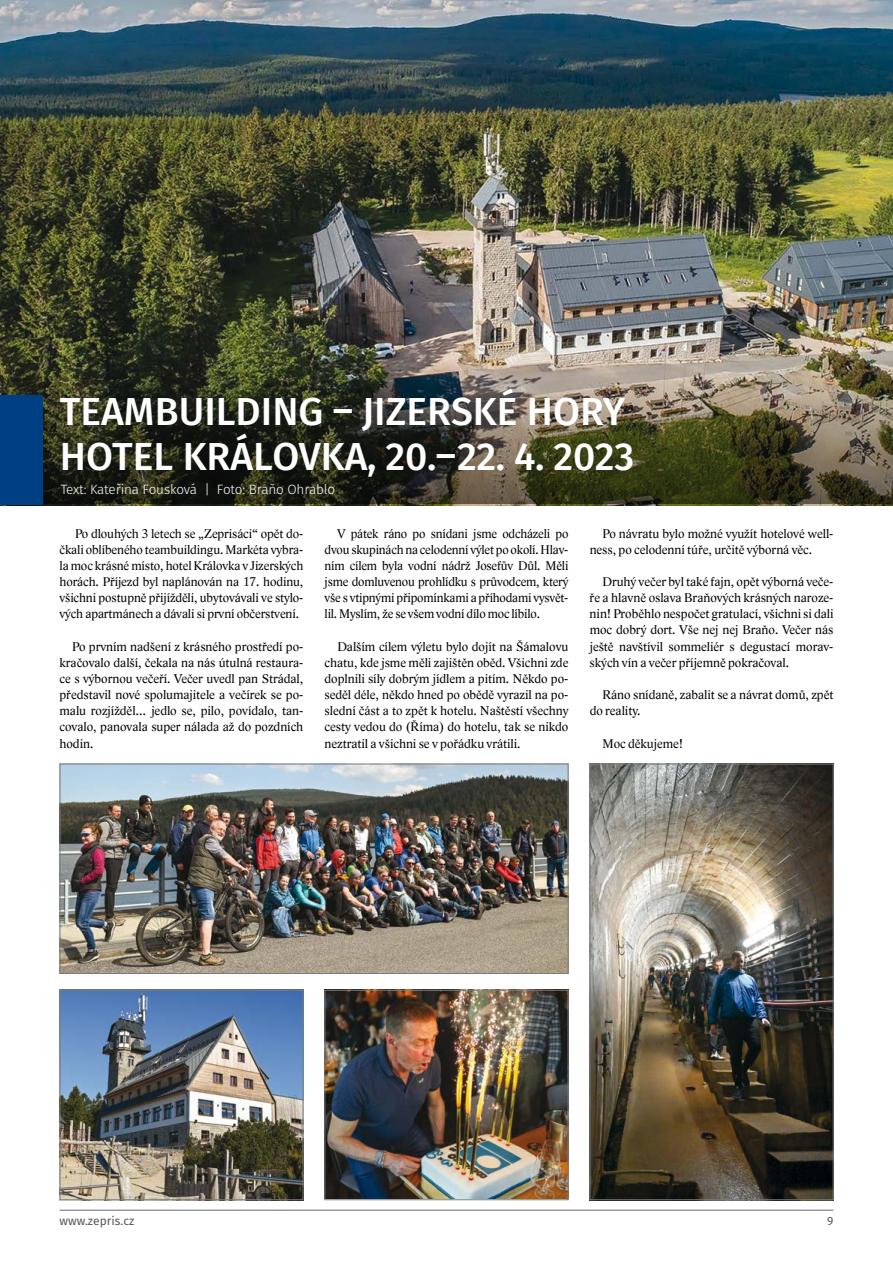
<style>
.page{position:relative;width:893px;height:1263px;background:#fff}
.page>*{position:absolute;margin:0;border:0;box-sizing:border-box;transform-origin:0 0}
.t1{font:500 39px/45px "Fira Sans";color:#fff}
.t2{font:300 13.5px "Fira Sans";letter-spacing:-.01em;color:#fff}
.t3{font:13.05px/16.2px "Lido STF";color:#000;text-align:justify}
.t4{font:12px "Fira Sans";color:#58585a}
</style>
<div class="page">
<hr style="left:60px;top:1209px;width:773px;height:2px;background:#7b7c7e">
<img style="left:0;top:0;width:893px;height:505px">
<img style="left:0;top:360px;width:893px;height:144px">
<img style="left:62px;top:992px;width:239px;height:206px">
<div style="left:60px;top:990px;width:243px;height:210px;border:1px solid #7b7c7e"></div>
<img style="left:327px;top:992px;width:239px;height:206px">
<div style="left:325px;top:990px;width:243px;height:210px;border:1px solid #7b7c7e"></div>
<img style="left:592px;top:766px;width:239px;height:432px">
<div style="left:590px;top:764px;width:243px;height:436px;border:1px solid #7b7c7e"></div>
<img style="left:62px;top:766px;width:504px;height:206px">
<div style="left:60px;top:764px;width:508px;height:210px;border:1px solid #7b7c7e"></div>
<div style="left:0;top:395px;width:43px;height:110px;background:#003f84"></div>
<h1 class="t1" style="left:60px;top:389px;width:576px">TEAMBUILDING – JIZERSKÉ HORY<br>HOTEL KRÁLOVKA, 20.–22. 4. 2023</h1>
<p class="t2" style="left:61px;top:480px;width:276px">Text: Kateřina Fousková | Foto: Braňo Ohrablo</p>
<p class="t3" style="left:60px;top:525px;width:245px;text-indent:16px">Po dlouhých 3 letech se „Zeprisáci“ opět do&shy;čkali oblíbeného teambuildingu. Markéta vybra&shy;la moc krásné místo, hotel Královka v Jizerských horách. Příjezd byl naplánován na 17. hodinu, všichni postupně přijížděli, ubytovávali ve stylo&shy;vých apartmánech a dávali si první občerstvení.</p>
<p class="t3" style="left:59px;top:638px;width:245px;text-indent:13px">Po prvním nadšení z krásného prostředí po&shy;kračovalo další, čekala na nás útulná restaura&shy;ce s výbornou večeří. Večer uvedl pan Strádal, představil nové spolumajitele a večírek se po&shy;malu rozjížděl… jedlo se, pilo, povídalo, tan&shy;covalo, panovala super nálada až do pozdních hodin.</p>
<p class="t3" style="left:590px;top:525px;width:245px;text-indent:13px">Po návratu bylo možné využít hotelové well&shy;ness, po celodenní túře, určitě výborná věc.</p>
<p class="t3" style="left:590px;top:574px;width:245px;text-indent:13px">Druhý večer byl také fajn, opět výborná veče&shy;ře a hlavně oslava Braňových krásných naroze&shy;nin! Proběhlo nespočet gratulací, všichni si dali moc dobrý dort. Vše nej nej Braňo. Večer nás ještě navštívil sommeliér s degustací morav&shy;ských vín a večer příjemně pokračoval.</p>
<p class="t3" style="left:590px;top:687px;width:245px;text-indent:13px">Ráno snídaně, zabalit se a návrat domů, zpět do reality.</p>
<p class="t3" style="left:602px;top:735px;width:82px">Moc děkujeme!</p>
<p class="t3" style="left:325px;top:525px;width:245px;text-indent:13px">V pátek ráno po snídani jsme odcházeli po dvou skupinách na celodenní výlet po okolí. Hlav&shy;ním cílem byla vodní nádrž Josefův Důl. Měli jsme domluvenou prohlídku s průvodcem, který vše s vtipnými připomínkami a příhodami vysvět&shy;lil. Myslím, že se všem vodní dílo moc líbilo.</p>
<p class="t3" style="left:325px;top:638px;width:245px;text-indent:13px">Dalším cílem výletu bylo dojít na Šámalovu chatu, kde jsme měli zajištěn oběd. Všichni zde doplnili síly dobrým jídlem a pitím. Někdo po&shy;seděl déle, někdo hned po obědě vyrazil na po&shy;slední část a to zpět k hotelu. Naštěstí všechny cesty vedou do (Říma) do hotelu, tak se nikdo neztratil a všichni se v pořádku vrátili.</p>
<p class="t4" style="left:60px;top:1212px;width:76px">www.zepris.cz</p>
<p class="t4" style="left:827px;top:1212px;width:8px">9</p>
</div>
